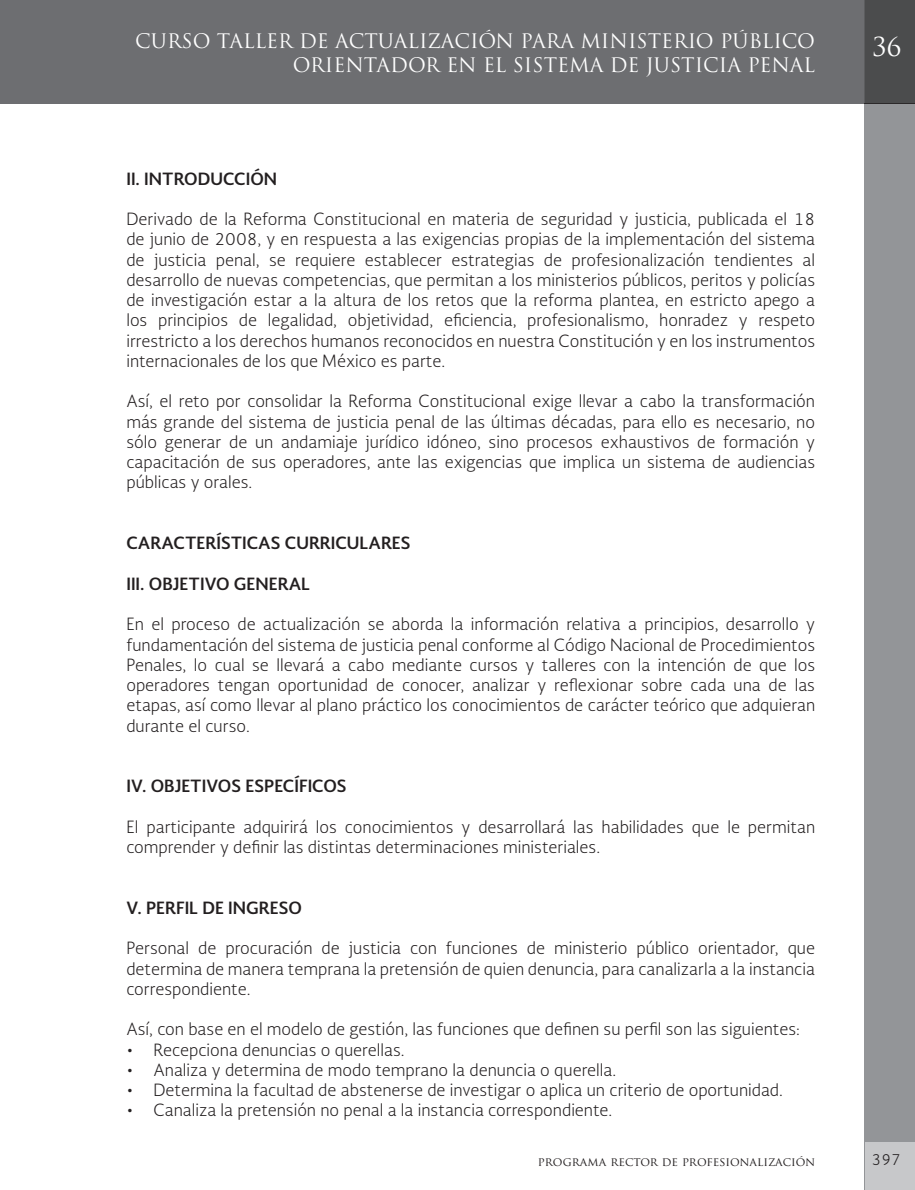
<style>
.page{position:relative;width:915px;height:1190px;background:#fff}
.page>*{position:absolute;margin:0;border:0;box-sizing:border-box;transform-origin:0 0}
.t1{font:25.5px "Trajan Pro";color:#fff}
.t2{font:19.5px/23.4px "Trajan Pro";color:#fff;text-align:right}
.t3{font:300 16.5px/20.2px "Soberana Sans";color:#231f20;text-align:justify}
.t4{font:700 16.5px "Soberana Sans";color:#231f20}
.t5{font:300 15px "Soberana Sans";color:#231f20}
.t6{font:12px "Trajan Pro";color:#231f20}
</style>
<div class="page">
<div style="left:0;top:0;width:864px;height:104px;background:#6d6e71"></div>
<div style="left:864px;top:104px;width:50px;height:1086px;background:#939598"></div>
<div style="left:864px;top:0;width:50px;height:104px;background:#4b4c4d"></div>
<div style="left:865px;top:1142px;width:49px;height:48px;background:#c7c8ca"></div>
<p class="t2" style="left:135px;top:30px;width:681px">CURSO TALLER DE ACTUALIZACIÓN PARA MINISTERIO PÚBLICO<br>ORIENTADOR EN EL SISTEMA DE JUSTICIA PENAL</p>
<p class="t4" style="left:126px;top:172px;width:152px">II. INTRODUCCIÓN</p>
<p class="t3" style="left:126px;top:211px;width:690px">Derivado de la Reforma Constitucional en materia de seguridad y justicia, publicada el 18 de junio de 2008, y en respuesta a las exigencias propias de la implementación del sistema de justicia penal, se requiere establecer estrategias de profesionalización tendientes al desarrollo de nuevas competencias, que permitan a los ministerios públicos, peritos y policías de investigación estar a la altura de los retos que la reforma plantea, en estricto apego a los principios de legalidad, objetividad, eficiencia, profesionalismo, honradez y respeto irrestricto a los derechos humanos reconocidos en nuestra Constitución y en los instrumentos internacionales de los que México es parte.</p>
<p class="t3" style="left:126px;top:393px;width:690px">Así, el reto por consolidar la Reforma Constitucional exige llevar a cabo la transformación más grande del sistema de justicia penal de las últimas décadas, para ello es necesario, no sólo generar de un andamiaje jurídico idóneo, sino procesos exhaustivos de formación y capacitación de sus operadores, ante las exigencias que implica un sistema de audiencias públicas y orales.</p>
<p class="t4" style="left:126px;top:536px;width:286px">CARACTERÍSTICAS CURRICULARES</p>
<p class="t4" style="left:126px;top:577px;width:185px">III. OBJETIVO GENERAL</p>
<p class="t3" style="left:126px;top:615px;width:690px">En el proceso de actualización se aborda la información relativa a principios, desarrollo y fundamentación del sistema de justicia penal conforme al Código Nacional de Procedimientos Penales, lo cual se llevará a cabo mediante cursos y talleres con la intención de que los operadores tengan oportunidad de conocer, analizar y reflexionar sobre cada una de las etapas, así como llevar al plano práctico los conocimientos de carácter teórico que adquieran durante el curso.</p>
<p class="t4" style="left:126px;top:779px;width:222px">IV. OBJETIVOS ESPECÍFICOS</p>
<p class="t3" style="left:126px;top:818px;width:690px">El participante adquirirá los conocimientos y desarrollará las habilidades que le permitan comprender y definir las distintas determinaciones ministeriales.</p>
<p class="t4" style="left:126px;top:901px;width:177px">V. PERFIL DE INGRESO</p>
<p class="t3" style="left:126px;top:939px;width:690px">Personal de procuración de justicia con funciones de ministerio público orientador, que determina de manera temprana la pretensión de quien denuncia, para canalizarla a la instancia correspondiente.</p>
<p class="t3" style="left:153px;top:1020px;width:648px;text-align:left;text-indent:-27px">Así, con base en el modelo de gestión, las funciones que definen su perfil son las siguientes:<br>Recepciona denuncias o querellas.<br>Analiza y determina de modo temprano la denuncia o querella.<br>Determina la facultad de abstenerse de investigar o aplica un criterio de oportunidad.<br>Canaliza la pretensión no penal a la instancia correspondiente.</p>
<p class="t6" style="left:538px;top:1154px;width:279px">programa rector de profesionalización</p>
<h1 class="t1" style="left:872px;top:32px;width:31px">36</h1>
<p class="t5" style="left:871px;top:1153px;width:31px">397</p>
</div>
